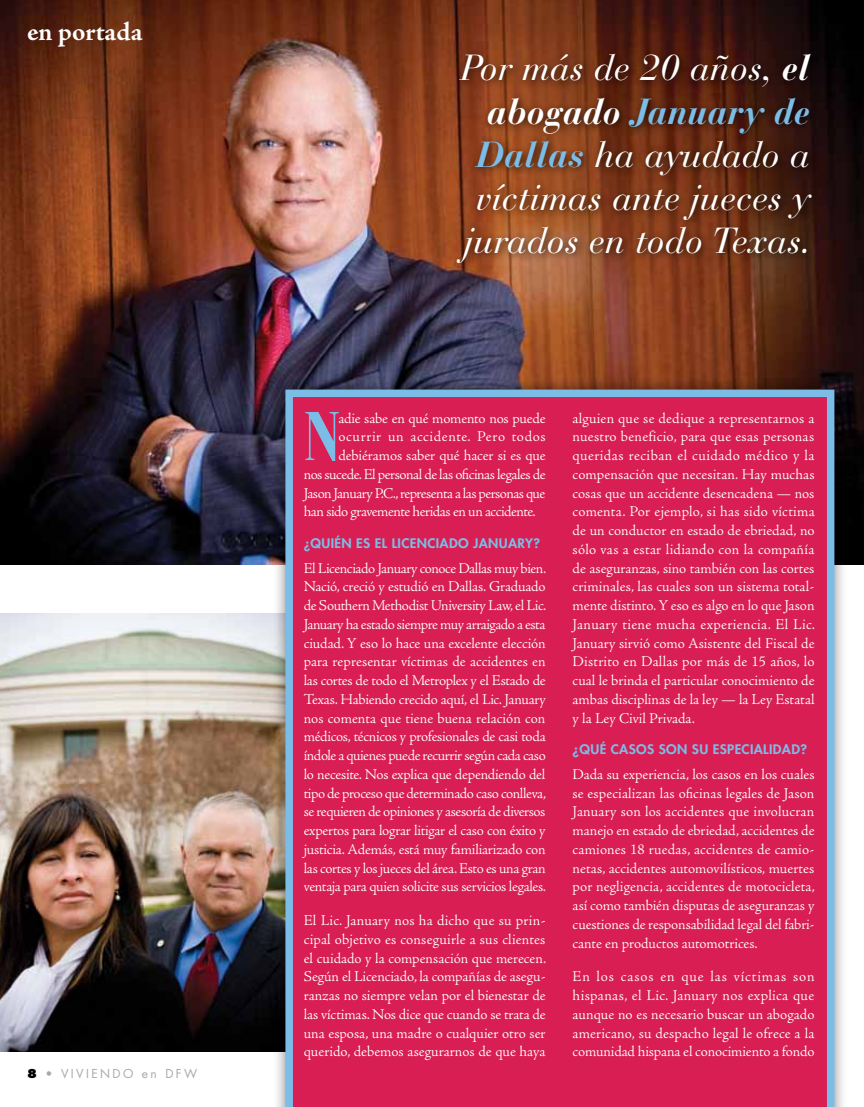
<style>
.page{position:relative;width:864px;height:1107px;background:#fff}
.page>*{position:absolute;margin:0;border:0;box-sizing:border-box;transform-origin:0 0}
.t1{font:700 condensed 68.25px "Bauer Bodoni";color:#7cbde8}
.t2{font:italic 36px/43.2px "Bauer Bodoni Std";color:#fff;text-align:right}
.t3{font:700 27px "Adobe Jenson Pro";letter-spacing:-.005em;color:#fff}
.t4{font:300 15px/18.8px "Adobe Jenson Pro";letter-spacing:-.01em;color:#fff;text-align:justify}
.t5{font:300 15px "Adobe Jenson Pro";letter-spacing:-.035em;color:#fff}
.t6{font:300 15px "Adobe Jenson Pro";letter-spacing:-.03em;color:#fff}
.t7{font:300 15px "Adobe Jenson Pro";letter-spacing:.04em;color:#fff}
.t8{font:800 12.9px "Futura Std";letter-spacing:.025em;color:#7cbde8;scale:1.05 1}
.t9{font:12px "Futura Std";letter-spacing:.2em;color:#a7a9ac}
.s1{font-weight:800;color:#000}
.s2{font-weight:700}
.s3{font-weight:700;color:#7cbde8}
</style>
<div class="page">
<img style="left:0;top:0;width:864px;height:565px">
<div style="left:451px;top:47px;width:370px;height:224px;background:#000;opacity:.75"></div>
<img style="left:0;top:613px;width:271px;height:439px">
<div style="left:271px;top:376px;width:577px;height:731px;background:#000;opacity:.5"></div>
<div style="left:285px;top:390px;width:549px;height:717px;background:#d81e52"></div>
<h3 class="t3" style="left:27px;top:17px;width:117px">en portada</h3>
<p class="t9" style="left:27px;top:1066px;width:172px"><span class="s1">8</span> • VIVIENDO EN D FW</p>
<h2 class="t2" style="left:461px;top:47px;width:352px">Por más de 20 años, <span class="s2">el abogado</span> <span class="s3">January de<br>Dallas</span> ha ayudado a víctimas ante jueces y jurados en todo Texas.</h2>
<h1 class="t1" style="left:304px;top:397px;width:38px">N</h1>
<p class="t4" style="left:338px;top:409px;width:209px">adie sabe en qué momento nos puede</p>
<p class="t7" style="left:338px;top:428px;width:209px">ocurrir un accidente. Pero todos</p>
<p class="t4" style="left:338px;top:446px;width:209px">debiéramos saber qué hacer si es que</p>
<p class="t6" style="left:304px;top:466px;width:243px">nos sucede. El personal de las oficinas legales de</p>
<p class="t5" style="left:304px;top:484px;width:243px">Jason January P.C., representa a las personas que</p>
<p class="t5" style="left:304px;top:503px;width:233px">han sido gravemente heridas en un accidente.</p>
<p class="t8" style="left:304px;top:535px;width:226px">¿QUIÉN ES EL LICENCIADO JANUARY?</p>
<p class="t4" style="left:304px;top:559px;width:244px">El Licenciado January conoce Dallas muy bien.<br>Nació, creció y estudió en Dallas. Graduado de Southern Methodist University Law, el Lic.<br>January ha estado siempre muy arraigado a esta ciudad. Y eso lo hace una excelente elección para representar víctimas de accidentes en las cortes de todo el Metroplex y el Estado de Texas. Habiendo crecido aquí, el Lic. January nos comenta que tiene buena relación con médicos, técnicos y profesionales de casi toda índole a quienes puede recurrir según cada caso lo necesite. Nos explica que dependiendo del tipo de proceso que determinado caso conlleva, se requieren de opiniones y asesoría de diversos expertos para lograr litigar el caso con éxito y justicia. Además, está muy familiarizado con las cortes y los jueces del área. Esto es una gran ventaja para quien solicite sus servicios legales.</p>
<p class="t4" style="left:304px;top:911px;width:244px">El Lic. January nos ha dicho que su prin&shy;cipal objetivo es conseguirle a sus clientes el cuidado y la compensación que merecen.<br>Según el Licenciado, la compañías de asegu&shy;ranzas no siempre velan por el bienestar de las víctimas. Nos dice que cuando se trata de una esposa, una madre o cualquier otro ser querido, debemos asegurarnos de que haya</p>
<p class="t4" style="left:573px;top:409px;width:244px">alguien que se dedique a representarnos a nuestro beneficio, para que esas personas queridas reciban el cuidado médico y la compensación que necesitan. Hay muchas cosas que un accidente desencadena — nos comenta. Por ejemplo, si has sido víctima de un conductor en estado de ebriedad, no sólo vas a estar lidiando con la compañía de aseguranzas, sino también con las cortes criminales, las cuales son un sistema total&shy;mente distinto. Y eso es algo en lo que Jason January tiene mucha experiencia. El Lic.<br>January sirvió como Asistente del Fiscal de Distrito en Dallas por más de 15 años, lo cual le brinda el particular conocimiento de ambas disciplinas de la ley — la Ley Estatal y la Ley Civil Privada.</p>
<p class="t8" style="left:573px;top:741px;width:225px">¿QUÉ CASOS SON SU ESPECIALIDAD?</p>
<p class="t4" style="left:573px;top:765px;width:244px">Dada su experiencia, los casos en los cuales se especializan las oficinas legales de Jason January son los accidentes que involucran manejo en estado de ebriedad, accidentes de camiones 18 ruedas, accidentes de camio&shy;netas, accidentes automovilísticos, muertes por negligencia, accidentes de motocicleta, así como también disputas de aseguranzas y cuestiones de responsabilidad legal del fabri&shy;cante en productos automotrices.</p>
<p class="t4" style="left:573px;top:967px;width:244px">En los casos en que las víctimas son hispanas, el Lic. January nos explica que aunque no es necesario buscar un abogado americano, su despacho legal le ofrece a la comunidad hispana el conocimiento a fondo</p>
</div>
